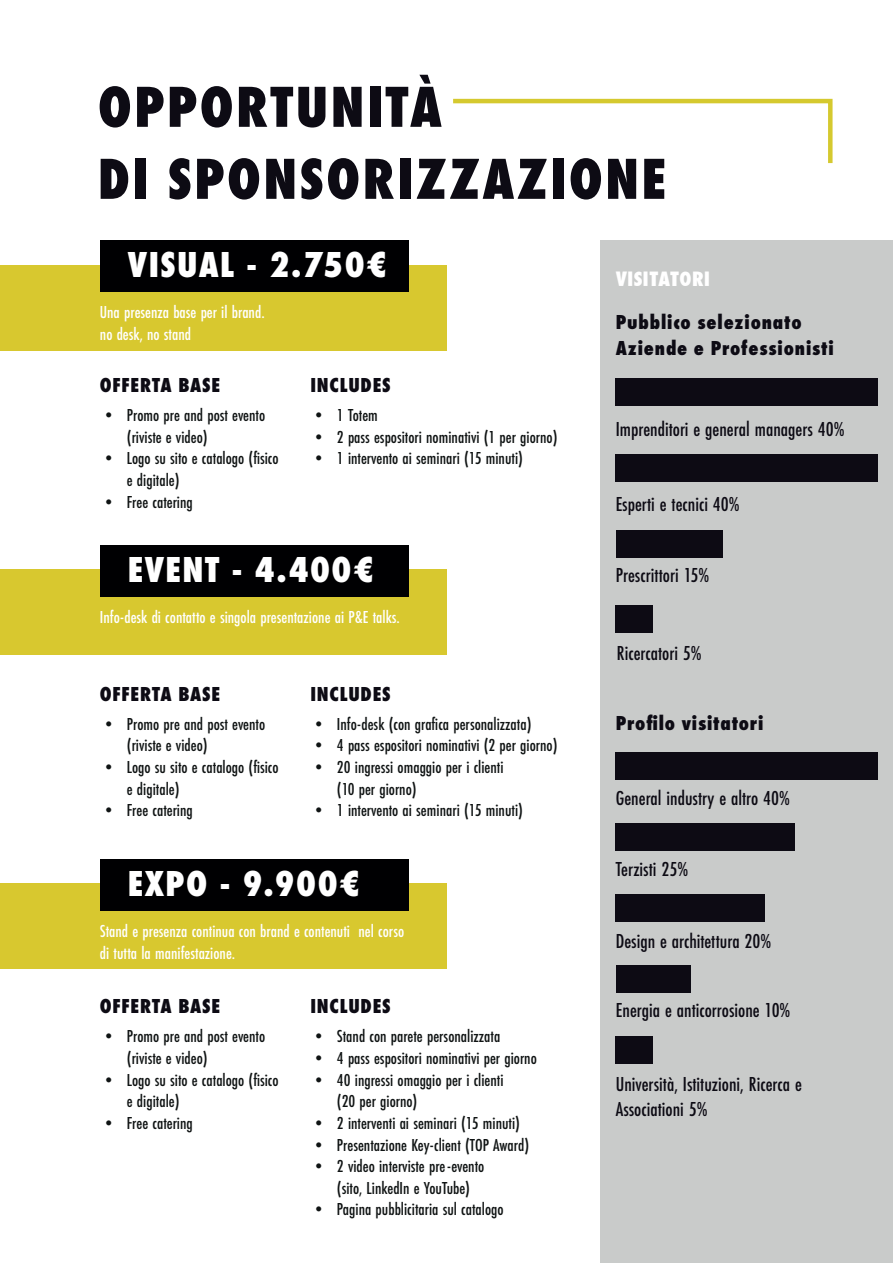
<style>
.page{position:relative;width:893px;height:1263px;background:#fff}
.page>*{position:absolute;margin:0;border:0;box-sizing:border-box;transform-origin:0 0}
.t1{font:800 60px/72px "Futura PT Cond";letter-spacing:.04em;color:#0d0b14}
.t2{font:800 37.5px "Futura PT Cond";letter-spacing:.04em;color:#fff}
.t3{font:800 condensed 22.5px "Futura";color:#fff}
.t4{font:500 21px/25.2px "Futura PT Cond";color:#0d0b14}
.t5{font:800 21px/25.2px "Futura PT Cond";letter-spacing:.04em;color:#0d0b14}
.t6{font:500 18px/21.6px "Futura PT Cond";color:#0f1313}
.t7{font:500 18px/21.6px "Futura PT Cond";color:#fff}
</style>
<div class="page">
<div style="left:0;top:265px;width:446px;height:85px;background:#d8c82f"></div>
<div style="left:100px;top:240px;width:308px;height:52px;background:#000002"></div>
<div style="left:0;top:570px;width:446px;height:85px;background:#d8c82f"></div>
<div style="left:100px;top:545px;width:308px;height:51px;background:#000002"></div>
<div style="left:0;top:884px;width:446px;height:85px;background:#d8c82f"></div>
<div style="left:100px;top:859px;width:308px;height:51px;background:#000002"></div>
<div style="left:601px;top:240px;width:292px;height:1023px;background:#c9cbca"></div>
<svg style="left:453px;top:98px;width:380px;height:66px"></svg>
<div style="left:616px;top:752px;width:262px;height:28px;background:#0d0b14"></div>
<div style="left:616px;top:378px;width:262px;height:28px;background:#0d0b14"></div>
<div style="left:616px;top:454px;width:262px;height:28px;background:#0d0b14"></div>
<div style="left:616px;top:529px;width:106px;height:28px;background:#0d0b14"></div>
<div style="left:616px;top:605px;width:37px;height:28px;background:#0d0b14"></div>
<div style="left:616px;top:823px;width:179px;height:28px;background:#0d0b14"></div>
<div style="left:616px;top:894px;width:149px;height:28px;background:#0d0b14"></div>
<div style="left:616px;top:965px;width:74px;height:28px;background:#0d0b14"></div>
<div style="left:616px;top:1036px;width:37px;height:28px;background:#0d0b14"></div>
<h1 class="t1" style="left:98px;top:71px;width:570px">OPPORTUNITÀ<br>DI SPONSORIZZAZIONE</h1>
<h2 class="t2" style="left:128px;top:243px;width:260px">VISUAL - 2.750€</h2>
<p class="t7" style="left:100px;top:302px;width:166px">Una presenza base per il brand. no desk, no stand</p>
<p class="t5" style="left:100px;top:372px;width:122px">OFFERTA BASE</p>
<p class="t5" style="left:310px;top:372px;width:82px">INCLUDES</p>
<p class="t6" style="left:127px;top:404px;width:140px;text-indent:-27px">• Promo pre and post evento (riviste e video)</p>
<p class="t6" style="left:127px;top:447px;width:153px;text-indent:-27px">• Logo su sito e catalogo (fisico e digitale)</p>
<p class="t6" style="left:100px;top:491px;width:94px">• Free catering</p>
<p class="t6" style="left:310px;top:404px;width:69px">• 1 Totem</p>
<p class="t6" style="left:310px;top:426px;width:249px">• 2 pass espositori nominativi (1 per giorno)</p>
<p class="t6" style="left:310px;top:447px;width:214px">• 1 intervento ai seminari (15 minuti)</p>
<h2 class="t2" style="left:128px;top:547px;width:247px">EVENT - 4.400€</h2>
<p class="t7" style="left:100px;top:606px;width:301px">Info-desk di contatto e singola presentazione ai P&amp;E talks.</p>
<p class="t5" style="left:100px;top:681px;width:122px">OFFERTA BASE</p>
<p class="t5" style="left:310px;top:681px;width:82px">INCLUDES</p>
<p class="t6" style="left:127px;top:713px;width:140px;text-indent:-27px">• Promo pre and post evento (riviste e video)</p>
<p class="t6" style="left:127px;top:756px;width:153px;text-indent:-27px">• Logo su sito e catalogo (fisico e digitale)</p>
<p class="t6" style="left:100px;top:799px;width:94px">• Free catering</p>
<p class="t6" style="left:310px;top:713px;width:223px">• Info-desk (con grafica personalizzata)</p>
<p class="t6" style="left:310px;top:734px;width:249px">• 4 pass espositori nominativi (2 per giorno)</p>
<p class="t6" style="left:337px;top:756px;width:168px;text-indent:-27px">• 20 ingressi omaggio per i clienti (10 per giorno)</p>
<p class="t6" style="left:310px;top:799px;width:214px">• 1 intervento ai seminari (15 minuti)</p>
<h2 class="t2" style="left:128px;top:861px;width:233px">EXPO - 9.900€</h2>
<p class="t7" style="left:100px;top:920px;width:306px">Stand e presenza continua con brand e contenuti nel corso di tutta la manifestazione.</p>
<p class="t5" style="left:100px;top:993px;width:122px">OFFERTA BASE</p>
<p class="t5" style="left:310px;top:993px;width:82px">INCLUDES</p>
<p class="t6" style="left:127px;top:1026px;width:140px;text-indent:-27px">• Promo pre and post evento (riviste e video)</p>
<p class="t6" style="left:127px;top:1069px;width:153px;text-indent:-27px">• Logo su sito e catalogo (fisico e digitale)</p>
<p class="t6" style="left:100px;top:1112px;width:94px">• Free catering</p>
<p class="t6" style="left:310px;top:1026px;width:192px">• Stand con parete personalizzata</p>
<p class="t6" style="left:310px;top:1047px;width:228px">• 4 pass espositori nominativi per giorno</p>
<p class="t6" style="left:337px;top:1069px;width:168px;text-indent:-27px">• 40 ingressi omaggio per i clienti (20 per giorno)</p>
<p class="t6" style="left:310px;top:1112px;width:212px">• 2 interventi ai seminari (15 minuti)</p>
<p class="t6" style="left:310px;top:1134px;width:221px">• Presentazione Key-client (TOP Award)</p>
<p class="t6" style="left:337px;top:1155px;width:149px;text-indent:-27px">• 2 video interviste pre-evento (sito, LinkedIn e YouTube)</p>
<p class="t6" style="left:310px;top:1198px;width:195px">• Pagina pubblicitaria sul catalogo</p>
<p class="t3" style="left:616px;top:269px;width:96px">VISITATORI</p>
<p class="t5" style="left:616px;top:310px;width:219px">Pubblico selezionato<br>Aziende e Professionisti</p>
<p class="t4" style="left:616px;top:416px;width:230px">Imprenditori e general managers 40%</p>
<p class="t4" style="left:616px;top:491px;width:125px">Esperti e tecnici 40%</p>
<p class="t4" style="left:616px;top:563px;width:95px">Prescrittori 15%</p>
<p class="t4" style="left:617px;top:640px;width:86px">Ricercatori 5%</p>
<p class="t5" style="left:616px;top:710px;width:149px">Profilo visitatori</p>
<p class="t4" style="left:616px;top:785px;width:176px">General industry e altro 40%</p>
<p class="t4" style="left:616px;top:856px;width:74px">Terzisti 25%</p>
<p class="t4" style="left:616px;top:928px;width:157px">Design e architettura 20%</p>
<p class="t4" style="left:616px;top:997px;width:176px">Energia e anticorrosione 10%</p>
<p class="t4" style="left:616px;top:1071px;width:188px">Università, Istituzioni, Ricerca e<br>Associationi 5%</p>
</div>
